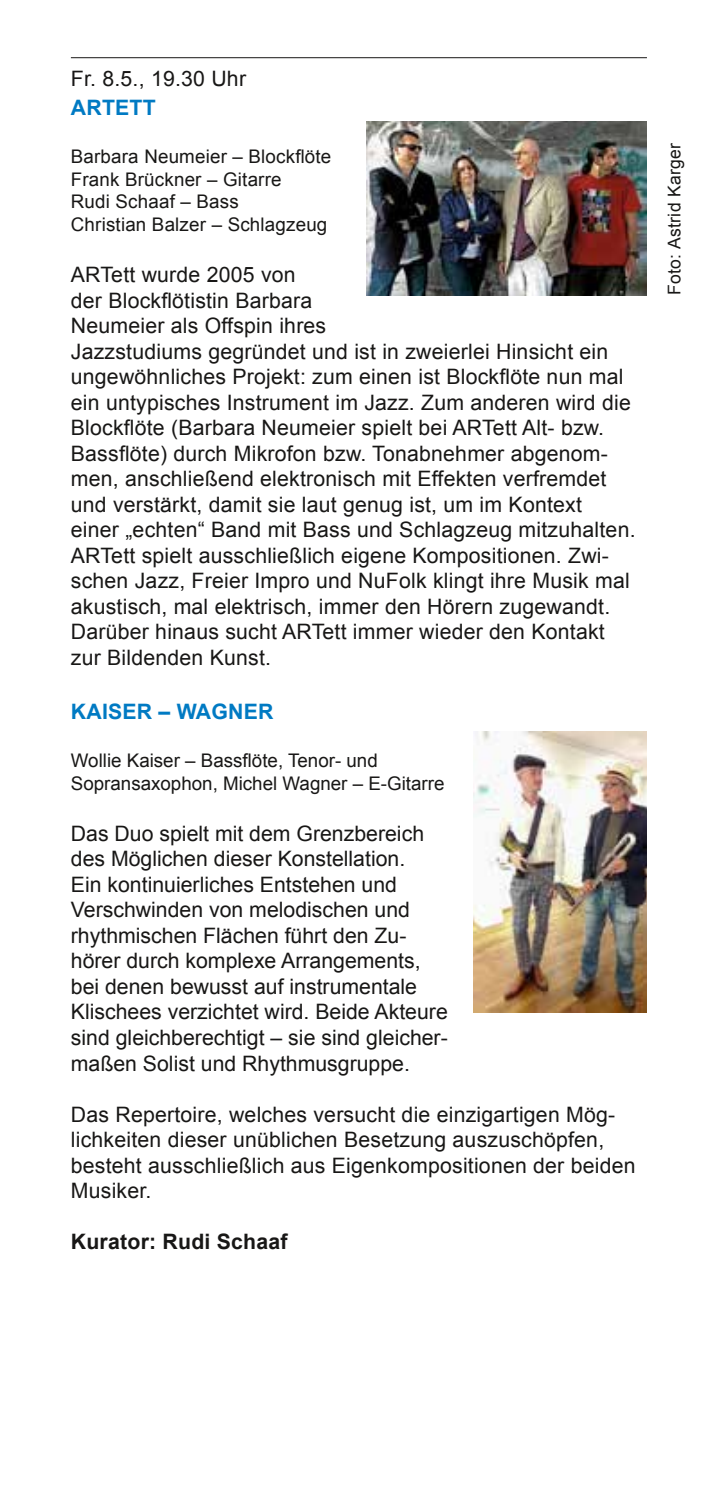
<style>
.page{position:relative;width:709px;height:1489px;background:#fff}
.page>*{position:absolute;margin:0;border:0;box-sizing:border-box;transform-origin:0 0}
.t1{font:21.25px/25.5px "Arial";letter-spacing:.01em;color:#181716}
.t2{font:700 21.25px "Arial";letter-spacing:.01em;color:#007ac3}
.t3{font:700 21.25px "Arial";letter-spacing:.01em;color:#181716}
.t4{font:18.75px/22.5px "Arial";letter-spacing:.01em;color:#181716}
.t5{font:17.5px "Arial";letter-spacing:.02em;color:#181716}
</style>
<div class="page">
<hr style="left:71px;top:57px;width:576px;height:1px;background:#181716">
<img style="left:367px;top:122px;width:280px;height:173px">
<img style="left:473px;top:732px;width:174px;height:279px">
<p class="t1" style="left:71px;top:66px;width:177px">Fr. 8.5., 19.30 Uhr</p>
<p class="t2" style="left:71px;top:94px;width:86px">ARTETT</p>
<p class="t4" style="left:71px;top:146px;width:262px">Barbara Neumeier – Blockflöte<br>Frank Brückner – Gitarre<br>Rudi Schaaf – Bass<br>Christian Balzer – Schlagzeug</p>
<p class="t1" style="left:71px;top:262px;width:566px">ARTett wurde 2005 von<br>der Blockflötistin Barbara<br>Neumeier als Offspin ihres<br>Jazzstudiums gegründet und ist in zweierlei Hinsicht ein ungewöhnliches Projekt: zum einen ist Blockflöte nun mal ein untypisches Instrument im Jazz. Zum anderen wird die Blockflöte (Barbara Neumeier spielt bei ARTett Alt- bzw.<br>Bassflöte) durch Mikrofon bzw. Tonabnehmer abgenom&shy;men, anschließend elektronisch mit Effekten verfremdet und verstärkt, damit sie laut genug ist, um im Kontext<br>einer „echten“ Band mit Bass und Schlagzeug mitzuhalten.<br>ARTett spielt ausschließlich eigene Kompositionen. Zwi&shy;schen Jazz, Freier Impro und NuFolk klingt ihre Musik mal akustisch, mal elektrisch, immer den Hörern zugewandt.<br>Darüber hinaus sucht ARTett immer wieder den Kontakt zur Bildenden Kunst.</p>
<p class="t2" style="left:71px;top:697px;width:204px">KAISER – WAGNER</p>
<p class="t4" style="left:71px;top:749px;width:375px">Wollie Kaiser – Bassflöte, Tenor- und<br>Sopransaxophon, Michel Wagner – E-Gitarre</p>
<p class="t1" style="left:71px;top:820px;width:378px">Das Duo spielt mit dem Grenzbereich des Möglichen dieser Konstellation.<br>Ein kontinuierliches Entstehen und Verschwinden von melodischen und rhythmischen Flächen führt den Zu&shy;hörer durch komplexe Arrangements, bei denen bewusst auf instrumentale Klischees verzichtet wird. Beide Akteure sind gleichberechtigt – sie sind gleicher&shy;maßen Solist und Rhythmusgruppe.</p>
<p class="t1" style="left:71px;top:1101px;width:566px">Das Repertoire, welches versucht die einzigartigen Mög&shy;lichkeiten dieser unüblichen Besetzung auszuschöpfen, besteht ausschließlich aus Eigenkompositionen der beiden Musiker.</p>
<p class="t3" style="left:71px;top:1227px;width:218px">Kurator: Rudi Schaaf</p>
<p class="t5" style="left:663px;top:295px;width:154px;rotate:-90deg">Foto: Astrid Karger</p>
</div>
